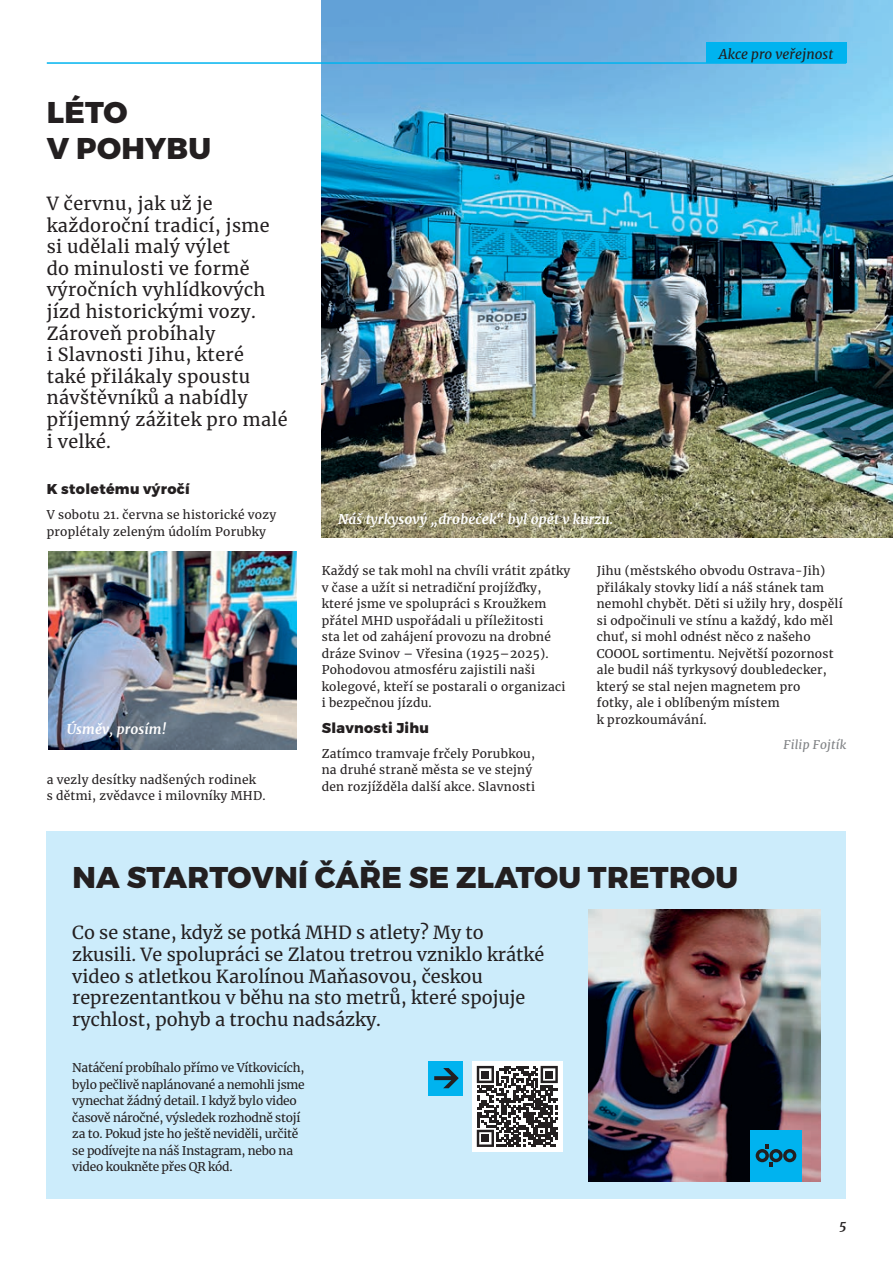
<style>
.page{position:relative;width:893px;height:1263px;background:#fff}
.page>*{position:absolute;margin:0;border:0;box-sizing:border-box;transform-origin:0 0}
.t1{font:800 30px/36px "Montserrat";letter-spacing:.01em;color:#231f20}
.t2{font:18px/21.6px "Merriweather";letter-spacing:.02em;color:#231f20}
.t3{font:18px/21.6px "Merriweather";color:#231f20}
.t4{font:800 14.25px "Montserrat";letter-spacing:.02em;color:#231f20}
.t5{font:italic 700 13.5px "Merriweather";letter-spacing:.01em;color:#fff}
.t6{font:italic 13.5px "Merriweather";color:#231f20}
.t7{font:italic 700 12.75px "Merriweather";color:#231f20}
.t8{font:12px/16.5px "Merriweather";letter-spacing:.02em;color:#231f20}
.t9{font:12px/16.5px "Merriweather";letter-spacing:-.02em;color:#231f20}
.t10{font:italic 12px "Merriweather";letter-spacing:.02em;color:#808285}
</style>
<div class="page">
<img style="left:48px;top:551px;width:248px;height:199px">
<img style="left:322px;top:0;width:571px;height:538px">
<hr style="left:47px;top:62px;width:799px;height:2px;background:#00b3ef">
<div style="left:706px;top:42px;width:140px;height:20px;background:#00b3ef"></div>
<div style="left:47px;top:831px;width:799px;height:368px;background:#ccecfb"></div>
<img style="left:588px;top:909px;width:233px;height:272px">
<div style="left:750px;top:1130px;width:51px;height:51px;background:#00b3ef"></div>
<svg style="left:756px;top:1144px;width:40px;height:23px"></svg>
<div style="left:428px;top:1061px;width:35px;height:34px;background:#00b3ef"></div>
<svg style="left:434px;top:1068px;width:24px;height:20px"></svg>
<div style="left:472px;top:1061px;width:91px;height:91px;background:#fff"></div>
<svg style="left:477px;top:1066px;width:81px;height:81px"></svg>
<div style="left:482px;top:1071px;width:7px;height:7px;background:#231f20"></div>
<div style="left:545px;top:1071px;width:8px;height:7px;background:#231f20"></div>
<div style="left:482px;top:1135px;width:7px;height:7px;background:#231f20"></div>
<h1 class="t1" style="left:47px;top:95px;width:166px">LÉTO<br>V POHYBU</h1>
<p class="t2" style="left:47px;top:192px;width:242px">V červnu, jak už je každoroční tradicí, jsme si udělali malý výlet<br>do minulosti ve formě výročních vyhlídkových jízd historickými vozy.<br>Zároveň probíhaly<br>i Slavnosti Jihu, které<br>také přilákaly spoustu návštěvníků a nabídly příjemný zážitek pro malé i velké.</p>
<p class="t4" style="left:47px;top:480px;width:145px">K stoletému výročí</p>
<p class="t8" style="left:47px;top:506px;width:231px">V sobotu 21. června se historické vozy proplétaly zeleným údolím Porubky</p>
<p class="t5" style="left:67px;top:719px;width:101px">Úsměv, prosím!</p>
<p class="t8" style="left:47px;top:770px;width:220px">a vezly desítky nadšených rodinek<br>s dětmi, zvědavce i milovníky MHD.</p>
<p class="t6" style="left:719px;top:45px;width:116px">Akce pro veřejnost</p>
<p class="t5" style="left:338px;top:510px;width:277px">Náš tyrkysový „drobeček“ byl opět v kurzu.</p>
<p class="t8" style="left:322px;top:562px;width:250px">Každý se tak mohl na chvíli vrátit zpátky v čase a užít si netradiční projížďky, které jsme ve spolupráci s Kroužkem přátel MHD uspořádali u příležitosti<br>sta let od zahájení provozu na drobné dráze Svinov – Vřesina (1925–2025).<br>Pohodovou atmosféru zajistili naši kolegové, kteří se postarali o organizaci i bezpečnou jízdu.</p>
<p class="t4" style="left:322px;top:719px;width:109px">Slavnosti Jihu</p>
<p class="t8" style="left:322px;top:745px;width:215px">Zatímco tramvaje frčely Porubkou, na druhé straně města se ve stejný den rozjížděla další akce. Slavnosti</p>
<p class="t8" style="left:597px;top:562px;width:247px">Jihu (městského obvodu Ostrava-Jih) přilákaly stovky lidí a náš stánek tam nemohl chybět. Děti si užily hry, dospělí si odpočinuli ve stínu a každý, kdo měl chuť, si mohl odnést něco z našeho COOOL sortimentu. Největší pozornost ale budil náš tyrkysový doubledecker, který se stal nejen magnetem pro<br>fotky, ale i oblíbeným místem<br>k prozkoumávání.</p>
<p class="t10" style="left:784px;top:736px;width:64px">Filip Fojtík</p>
<h1 class="t1" style="left:72px;top:860px;width:667px">NA STARTOVNÍ ČÁŘE SE ZLATOU TRETROU</h1>
<h2 class="t3" style="left:72px;top:921px;width:473px">Co se stane, když se potká MHD s atlety? My to zkusili. Ve spolupráci se Zlatou tretrou vzniklo krátké video s atletkou Karolínou Maňasovou, českou reprezentantkou v běhu na sto metrů, které spojuje rychlost, pohyb a trochu nadsázky.</h2>
<p class="t9" style="left:72px;top:1059px;width:234px">Natáčení probíhalo přímo ve Vítkovicích, bylo pečlivě naplánované a nemohli jsme vynechat žádný detail. I když bylo video časově náročné, výsledek rozhodně stojí za to. Pokud jste ho ještě neviděli, určitě se podívejte na náš Instagram, nebo na video koukněte přes QR kód.</p>
<p class="t7" style="left:839px;top:1216px;width:8px">5</p>
</div>
